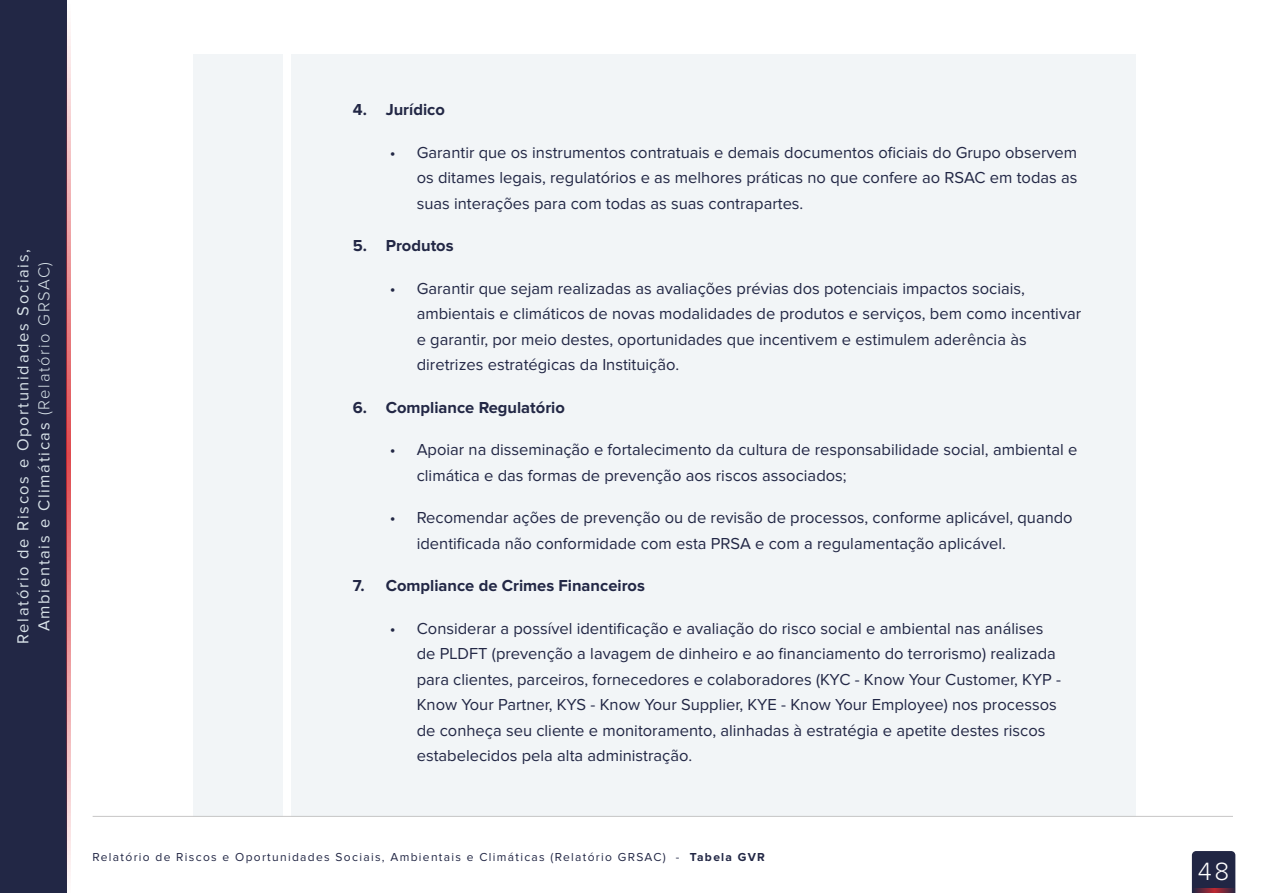
<style>
.page{position:relative;width:1263px;height:893px;background:#fff}
.page>*{position:absolute;margin:0;border:0;box-sizing:border-box;transform-origin:0 0}
.t1{font:300 25.95px "Proxima Nova";color:#fff}
.t2{font:16.5px/25.5px "Proxima Nova";color:#222745}
.t3{font:16.5px/21px "Proxima Nova";letter-spacing:.1em;color:#d9e3e9;text-align:center}
.t4{font:700 16.5px "Proxima Nova";color:#222745}
.t5{font:12px "Proxima Nova";letter-spacing:.11em;color:#222745}
.s1{font-weight:300}
.s2{font-weight:700}
</style>
<div class="page">
<div style="left:0;top:0;width:66px;height:893px;background:#222745"></div>
<svg style="left:66px;top:0;width:5px;height:893px;background:#d58b90"></svg>
<div style="left:291px;top:54px;width:844px;height:763px;background:#f2f5f7"></div>
<div style="left:193px;top:54px;width:90px;height:763px;background:#f2f5f7"></div>
<div style="left:1192px;top:851px;width:43px;height:37px;background:#212644"></div>
<svg style="left:1192px;top:888px;width:43px;height:5px"></svg>
<hr style="left:93px;top:816px;width:1140px;height:1px;background:#c7c6c6">
<p class="t3" style="left:13px;top:644px;width:396px;rotate:-90deg">Relatório de Riscos e Oportunidades Sociais,<br>Ambientais e Climáticas <span class="s1">(Relatório GRSAC)</span></p>
<p class="t4" style="left:353px;top:102px;width:93px">4. Jurídico</p>
<p class="t2" style="left:417px;top:140px;width:662px;text-align:justify;text-indent:-27px">• Garantir que os instrumentos contratuais e demais documentos oficiais do Grupo observem os ditames legais, regulatórios e as melhores práticas no que confere ao RSAC em todas as suas interações para com todas as suas contrapartes.</p>
<p class="t4" style="left:353px;top:238px;width:102px">5. Produtos</p>
<p class="t2" style="left:417px;top:276px;width:666px;text-indent:-27px">• Garantir que sejam realizadas as avaliações prévias dos potenciais impactos sociais, ambientais e climáticos de novas modalidades de produtos e serviços, bem como incentivar e garantir, por meio destes, oportunidades que incentivem e estimulem aderência às diretrizes estratégicas da Instituição.</p>
<p class="t4" style="left:353px;top:400px;width:213px">6. Compliance Regulatório</p>
<p class="t2" style="left:417px;top:438px;width:662px;text-indent:-27px">• Apoiar na disseminação e fortalecimento da cultura de responsabilidade social, ambiental e climática e das formas de prevenção aos riscos associados;</p>
<p class="t2" style="left:417px;top:506px;width:657px;text-indent:-27px">• Recomendar ações de prevenção ou de revisão de processos, conforme aplicável, quando identificada não conformidade com esta PRSA e com a regulamentação aplicável.</p>
<p class="t4" style="left:353px;top:578px;width:294px">7. Compliance de Crimes Financeiros</p>
<p class="t2" style="left:417px;top:616px;width:646px;text-indent:-27px">• Considerar a possível identificação e avaliação do risco social e ambiental nas análises de PLDFT (prevenção a lavagem de dinheiro e ao financiamento do terrorismo) realizada para clientes, parceiros, fornecedores e colaboradores (KYC - Know Your Customer, KYP - Know Your Partner, KYS - Know Your Supplier, KYE - Know Your Employee) nos processos de conheça seu cliente e monitoramento, alinhadas à estratégia e apetite destes riscos estabelecidos pela alta administração.</p>
<p class="t5" style="left:93px;top:851px;width:674px">Relatório de Riscos e Oportunidades Sociais, Ambientais e Climáticas (Relatório GRSAC) - <span class="s2">Tabela GVR</span></p>
<h1 class="t1" style="left:1198px;top:859px;width:33px">48</h1>
</div>
